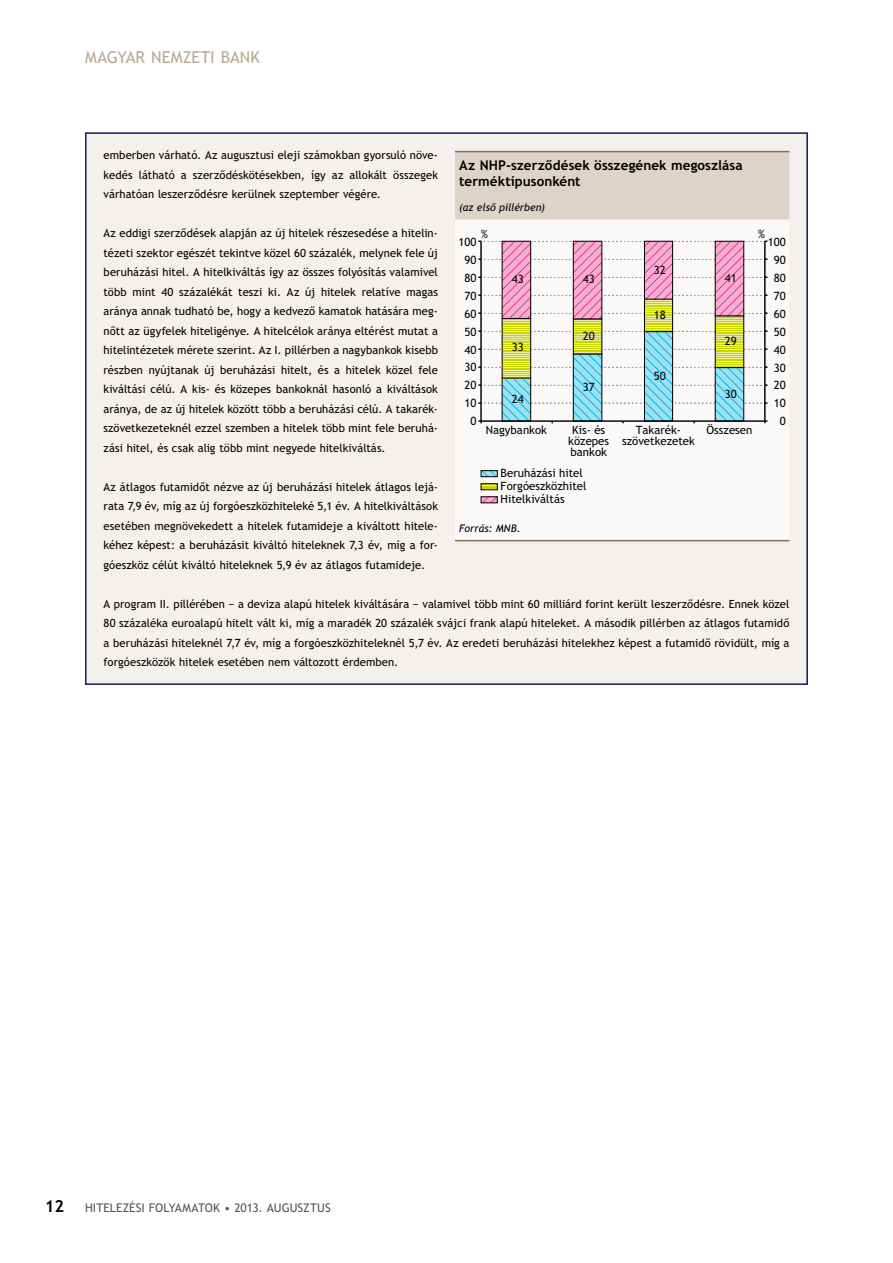
<style>
.page{position:relative;width:893px;height:1263px;background:#fff}
.page>*{position:absolute;margin:0;border:0;box-sizing:border-box;transform-origin:0 0}
.t1{font:16.5px "Trebuchet PFL";color:#baa892}
.t2{font:700 16.5px "Trebuchet PFL";color:#000}
.t3{font:700 13.5px/16.2px "Trebuchet PFL";letter-spacing:.005em;color:#000}
.t4{font:12px "Trebuchet PFL";letter-spacing:.005em;color:#565656}
.t5{font:11.4px/11.4px "Trebuchet PFL";color:#030304;text-align:center}
.t6{font:11.25px/19.5px "Trebuchet PFL";letter-spacing:.005em;color:#000;text-align:justify}
.t7{font:italic 10.5px "Trebuchet PFL";letter-spacing:-.005em;color:#000}
</style>
<div class="page">
<div style="left:86px;top:133px;width:721px;height:551px;background:#f3f0ed"></div>
<div style="left:455px;top:152px;width:334px;height:68px;background:#dcd3c9"></div>
<div style="left:455px;top:220px;width:334px;height:319px;background:#faf9f8"></div>
<hr style="left:455px;top:151px;width:334px;height:1px;background:#8b6e4a">
<hr style="left:455px;top:540px;width:334px;height:1px;background:#8b6e4a">
<svg style="left:504px;top:380px;width:25px;height:39px"></svg>
<div style="left:502px;top:378px;width:29px;height:43px;border:1px solid #000"></div>
<svg style="left:575px;top:356px;width:25px;height:63px"></svg>
<div style="left:573px;top:354px;width:29px;height:67px;border:1px solid #000"></div>
<svg style="left:646px;top:333px;width:25px;height:86px;fill:#99e1f3"></svg>
<div style="left:644px;top:331px;width:29px;height:90px;border:1px solid #000"></div>
<svg style="left:717px;top:369px;width:25px;height:50px"></svg>
<svg style="left:504px;top:320px;width:25px;height:56px"></svg>
<div style="left:502px;top:318px;width:29px;height:60px;border:1px solid #000"></div>
<svg style="left:575px;top:320px;width:25px;height:32px"></svg>
<div style="left:573px;top:318px;width:29px;height:36px;border:1px solid #000"></div>
<svg style="left:646px;top:301px;width:25px;height:29px"></svg>
<div style="left:644px;top:299px;width:29px;height:33px;border:1px solid #000"></div>
<svg style="left:717px;top:317px;width:25px;height:49px"></svg>
<div style="left:715px;top:315px;width:29px;height:53px;border:1px solid #000"></div>
<svg style="left:504px;top:243px;width:25px;height:74px;fill:#f5aed1"></svg>
<div style="left:502px;top:241px;width:29px;height:78px;border:1px solid #000"></div>
<svg style="left:575px;top:243px;width:25px;height:74px;fill:#f5aed1"></svg>
<div style="left:573px;top:241px;width:29px;height:78px;border:1px solid #000"></div>
<svg style="left:646px;top:243px;width:25px;height:54px"></svg>
<div style="left:644px;top:241px;width:29px;height:58px;border:1px solid #000"></div>
<svg style="left:717px;top:243px;width:25px;height:69px;fill:#f5aed1"></svg>
<hr style="left:764px;top:241px;width:2px;height:180px;background:#000">
<hr style="left:480px;top:241px;width:2px;height:180px;background:#000">
<svg style="left:478px;top:241px;width:289px;height:1px"></svg>
<svg style="left:478px;top:258px;width:289px;height:2px"></svg>
<svg style="left:478px;top:276px;width:289px;height:2px"></svg>
<svg style="left:478px;top:294px;width:289px;height:2px"></svg>
<svg style="left:478px;top:312px;width:289px;height:2px"></svg>
<svg style="left:478px;top:330px;width:289px;height:2px"></svg>
<svg style="left:478px;top:348px;width:289px;height:2px"></svg>
<svg style="left:478px;top:366px;width:289px;height:2px"></svg>
<svg style="left:478px;top:384px;width:289px;height:2px"></svg>
<svg style="left:478px;top:402px;width:289px;height:2px"></svg>
<hr style="left:481px;top:420px;width:284px;height:2px;background:#000">
<svg style="left:478px;top:420px;width:4px;height:3px"></svg>
<svg style="left:483px;top:472px;width:13px;height:3px"></svg>
<div style="left:481px;top:470px;width:17px;height:7px;border:1px solid #000"></div>
<svg style="left:483px;top:485px;width:13px;height:3px"></svg>
<div style="left:481px;top:483px;width:17px;height:7px;border:1px solid #000"></div>
<svg style="left:483px;top:498px;width:13px;height:3px"></svg>
<h1 class="t1" style="left:85px;top:48px;width:176px">MAGYAR NEMZETI BANK</h1>
<p class="t6" style="left:104px;top:146px;width:336px">emberben várható. Az augusztusi eleji számokban gyorsuló növe&shy;kedés látható a szerződéskötésekben, így az allokált összegek várhatóan leszerződésre kerülnek szeptember végére.</p>
<p class="t6" style="left:104px;top:224px;width:336px">Az eddigi szerződések alapján az új hitelek részesedése a hitelin&shy;tézeti szektor egészét tekintve közel 60 százalék, melynek fele új beruházási hitel. A hitelkiváltás így az összes folyósítás valamivel több mint 40 százalékát teszi ki. Az új hitelek relatíve magas aránya annak tudható be, hogy a kedvező kamatok hatására meg&shy;nőtt az ügyfelek hiteligénye. A hitelcélok aránya eltérést mutat a hitelintézetek mérete szerint. Az I. pillérben a nagybankok kisebb részben nyújtanak új beruházási hitelt, és a hitelek közel fele kiváltási célú. A kis- és közepes bankoknál hasonló a kiváltások aránya, de az új hitelek között több a beruházási célú. A takarék&shy;szövetkezeteknél ezzel szemben a hitelek több mint fele beruhá&shy;zási hitel, és csak alig több mint negyede hitelkiváltás.</p>
<p class="t6" style="left:104px;top:477px;width:336px">Az átlagos futamidőt nézve az új beruházási hitelek átlagos lejá&shy;rata 7,9 év, míg az új forgóeszközhiteleké 5,1 év. A hitelkiváltások esetében megnövekedett a hitelek futamideje a kiváltott hitele&shy;kéhez képest: a beruházásit kiváltó hiteleknek 7,3 év, míg a for&shy;góeszköz célút kiváltó hiteleknek 5,9 év az átlagos futamideje.</p>
<p class="t6" style="left:104px;top:594px;width:687px">A program II. pillérében − a deviza alapú hitelek kiváltására − valamivel több mint 60 milliárd forint került leszerződésre. Ennek közel 80 százaléka euroalapú hitelt vált ki, míg a maradék 20 százalék svájci frank alapú hiteleket. A második pillérben az átlagos futamidő a beruházási hiteleknél 7,7 év, míg a forgóeszközhiteleknél 5,7 év. Az eredeti beruházási hitelekhez képest a futamidő rövidült, míg a forgóeszközök hitelek esetében nem változott érdemben.</p>
<p class="t3" style="left:459px;top:157px;width:285px">Az NHP-szerződések összegének megoszlása terméktípusonként</p>
<p class="t7" style="left:459px;top:201px;width:87px">(az első pillérben)</p>
<p class="t5" style="left:481px;top:228px;width:8px">%</p>
<p class="t5" style="left:758px;top:228px;width:8px">%</p>
<p class="t5" style="left:458px;top:236px;width:20px">100</p>
<p class="t5" style="left:768px;top:236px;width:20px">100</p>
<p class="t5" style="left:464px;top:254px;width:14px">90</p>
<p class="t5" style="left:774px;top:254px;width:14px">90</p>
<p class="t5" style="left:654px;top:264px;width:14px">32</p>
<p class="t5" style="left:464px;top:272px;width:14px">80</p>
<p class="t5" style="left:774px;top:272px;width:14px">80</p>
<p class="t5" style="left:725px;top:272px;width:14px">41</p>
<p class="t5" style="left:512px;top:273px;width:14px">43</p>
<p class="t5" style="left:583px;top:273px;width:14px">43</p>
<p class="t5" style="left:464px;top:290px;width:14px">70</p>
<p class="t5" style="left:774px;top:290px;width:14px">70</p>
<p class="t5" style="left:464px;top:308px;width:14px">60</p>
<p class="t5" style="left:774px;top:308px;width:14px">60</p>
<p class="t5" style="left:654px;top:309px;width:14px">18</p>
<p class="t5" style="left:464px;top:326px;width:14px">50</p>
<p class="t5" style="left:774px;top:326px;width:14px">50</p>
<p class="t5" style="left:583px;top:330px;width:14px">20</p>
<p class="t5" style="left:725px;top:335px;width:14px">29</p>
<p class="t5" style="left:512px;top:342px;width:14px">33</p>
<p class="t5" style="left:464px;top:344px;width:14px">40</p>
<p class="t5" style="left:774px;top:344px;width:14px">40</p>
<p class="t5" style="left:464px;top:362px;width:14px">30</p>
<p class="t5" style="left:774px;top:362px;width:14px">30</p>
<p class="t5" style="left:654px;top:370px;width:14px">50</p>
<p class="t5" style="left:464px;top:380px;width:14px">20</p>
<p class="t5" style="left:774px;top:380px;width:14px">20</p>
<p class="t5" style="left:583px;top:381px;width:14px">37</p>
<p class="t5" style="left:725px;top:388px;width:14px">30</p>
<p class="t5" style="left:512px;top:393px;width:14px">24</p>
<p class="t5" style="left:464px;top:398px;width:14px">10</p>
<p class="t5" style="left:774px;top:398px;width:14px">10</p>
<p class="t5" style="left:470px;top:416px;width:8px">0</p>
<p class="t5" style="left:780px;top:416px;width:8px">0</p>
<p class="t5" style="left:486px;top:424px;width:63px">Nagybankok</p>
<p class="t5" style="left:568px;top:424px;width:42px">Kis- és közepes bankok</p>
<p class="t5" style="left:622px;top:424px;width:74px">Takarék&shy;szövetkezetek</p>
<p class="t5" style="left:707px;top:424px;width:47px">Összesen</p>
<p class="t5" style="left:501px;top:467px;width:87px;line-height:13px;text-align:left">Beruházási hitel<br>Forgóeszközhitel<br>Hitelkiváltás</p>
<p class="t7" style="left:459px;top:522px;width:63px">Forrás: MNB.</p>
<h1 class="t2" style="left:45px;top:1197px;width:21px">12</h1>
<p class="t4" style="left:85px;top:1201px;width:92px">hitelezési folyamat</p>
<p class="t4" style="left:205px;top:1201px;width:127px">ok • 2013. augusztus</p>
</div>
